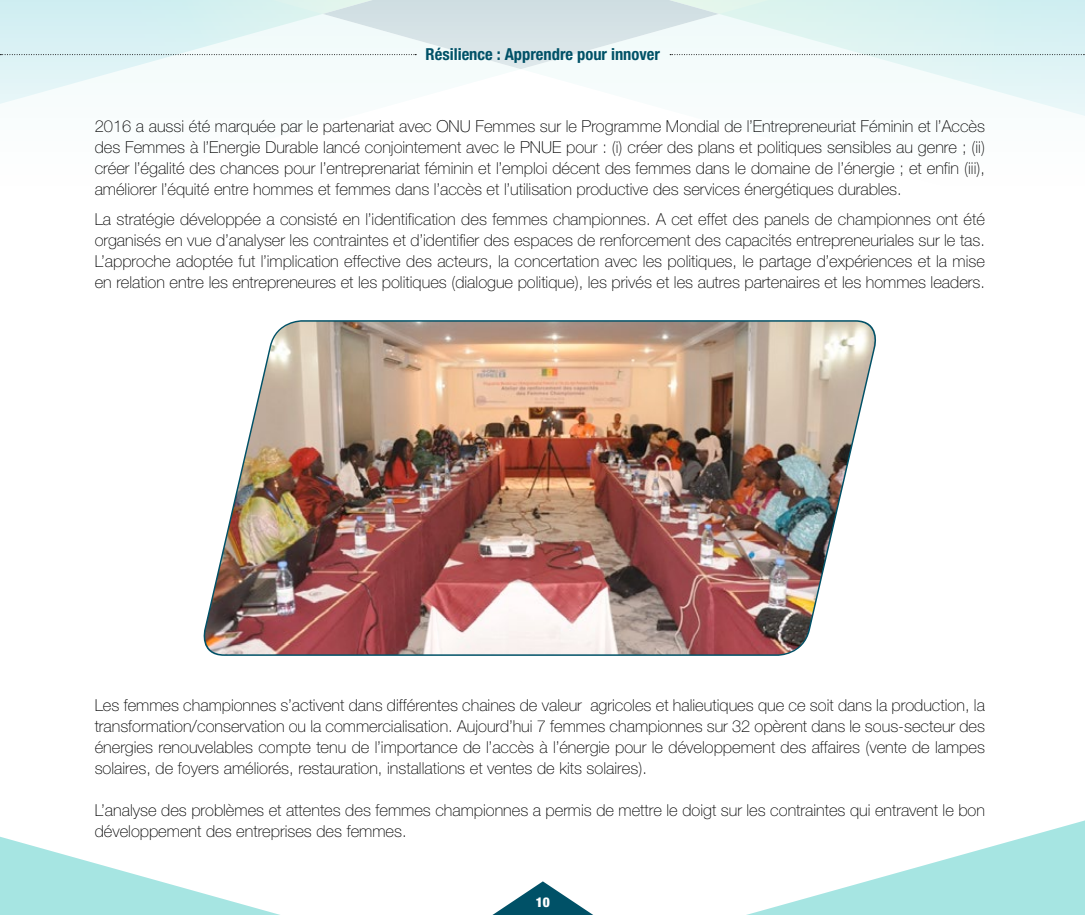
<style>
.page{position:relative;width:1085px;height:915px;background:#fff}
.page>*{position:absolute;margin:0;border:0;box-sizing:border-box;transform-origin:0 0}
.t1{font:100 16.5px/21px "Helvetica Neue";color:#000;text-align:justify}
.t2{font:700 condensed 16.5px "Helvetica Neue";color:#005167}
.t3{font:900 condensed 13.5px "Helvetica Neue";color:#fff}
</style>
<div class="page">
<svg style="left:524px;top:69px;width:560px;height:47px;fill:#f6fcfc"></svg>
<svg style="left:0;top:69px;width:518px;height:35px;fill:#f6fcfc"></svg>
<svg style="left:0;top:0;width:1085px;height:69px"></svg>
<svg style="left:1084px;top:820px;width:1px;height:94px"></svg>
<svg style="left:0;top:836px;width:513px;height:78px"></svg>
<svg style="left:513px;top:820px;width:571px;height:94px"></svg>
<img style="left:203px;top:320px;width:673px;height:336px">
<p class="t2" style="left:425px;top:44px;width:236px">Résilience : Apprendre pour innover</p>
<p class="t1" style="left:95px;top:116px;width:891px">2016 a aussi été marquée par le partenariat avec ONU Femmes sur le Programme Mondial de l’Entrepreneuriat Féminin et l’Accès des Femmes à l’Energie Durable lancé conjointement avec le PNUE pour : (i) créer des plans et politiques sensibles au genre ; (ii) créer l’égalité des chances pour l’entreprenariat féminin et l’emploi décent des femmes dans le domaine de l’énergie ; et enfin (iii), améliorer l’équité entre hommes et femmes dans l’accès et l’utilisation productive des services énergétiques durables.</p>
<p class="t1" style="left:95px;top:208px;width:891px">La stratégie développée a consisté en l’identification des femmes championnes. A cet effet des panels de championnes ont été organisés en vue d’analyser les contraintes et d’identifier des espaces de renforcement des capacités entrepreneuriales sur le tas.<br>L’approche adoptée fut l’implication effective des acteurs, la concertation avec les politiques, le partage d’expériences et la mise en relation entre les entrepreneures et les politiques (dialogue politique), les privés et les autres partenaires et les hommes leaders.</p>
<p class="t1" style="left:95px;top:694px;width:891px">Les femmes championnes s’activent dans différentes chaines de valeur agricoles et halieutiques que ce soit dans la production, la transformation/conservation ou la commercialisation. Aujourd’hui 7 femmes championnes sur 32 opèrent dans le sous-secteur des énergies renouvelables compte tenu de l’importance de l’accès à l’énergie pour le développement des affaires (vente de lampes solaires, de foyers améliorés, restauration, installations et ventes de kits solaires).</p>
<p class="t1" style="left:95px;top:799px;width:891px">L’analyse des problèmes et attentes des femmes championnes a permis de mettre le doigt sur les contraintes qui entravent le bon développement des entreprises des femmes.</p>
<p class="t3" style="left:535px;top:893px;width:16px">10</p>
</div>
